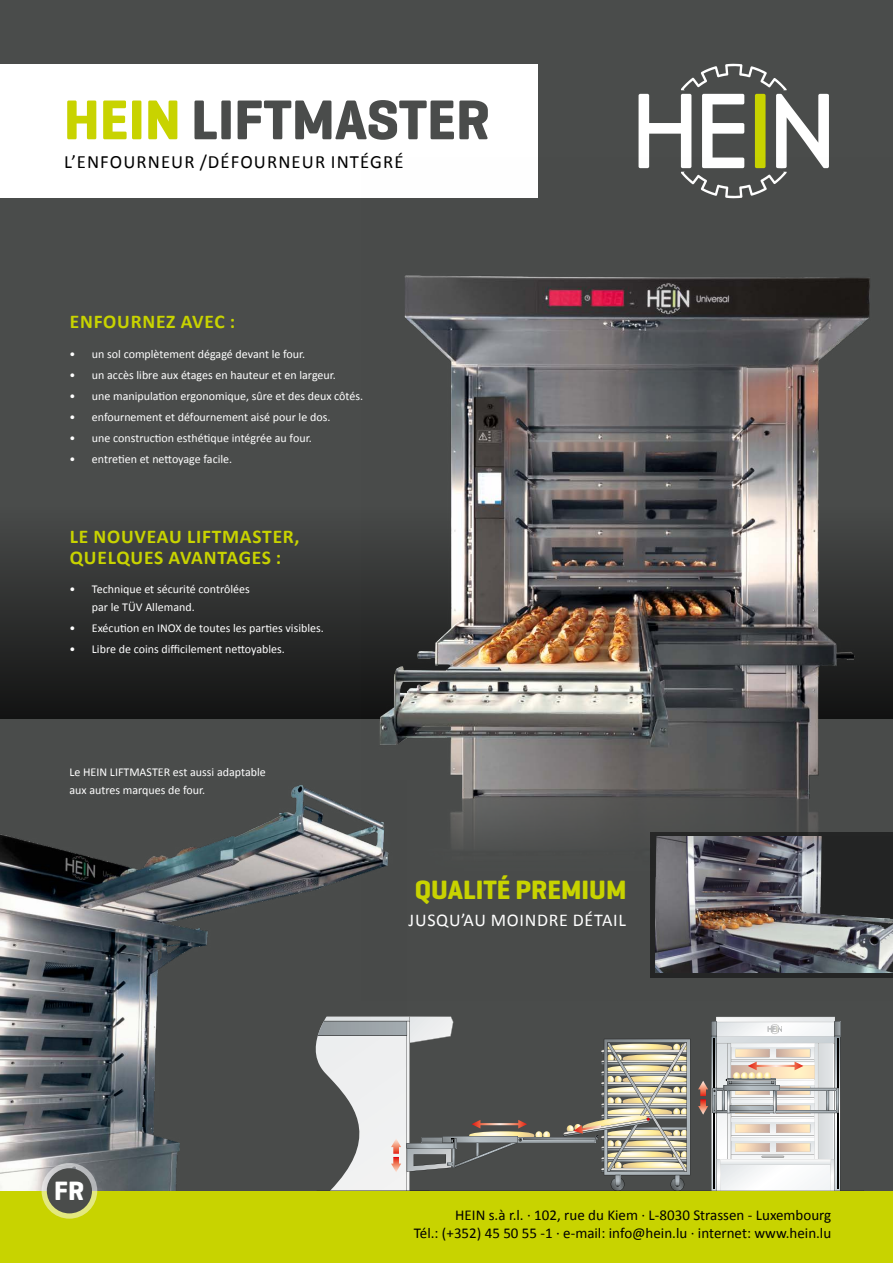
<style>
.page{position:relative;width:893px;height:1263px;background:#4a4c4b}
.page>*{position:absolute;margin:0;border:0;box-sizing:border-box;transform-origin:0 0}
.t1{font:700 57px "Geogrotesque";color:#4a4c4b}
.t2{font:700 27px "Geogrotesque";color:#c8d300}
.t3{font:700 27px "Geogrotesque";color:#fff}
.t4{font:700 19.5px/21px "Calibri";letter-spacing:.04em;color:#c8d300}
.t5{font:18.75px "Calibri";letter-spacing:.06em;color:#000}
.t6{font:18px "Calibri";letter-spacing:.04em;color:#fff}
.t7{font:15px/18px "Calibri";color:#000;text-align:right}
.t8{font:12px/18px "Calibri";color:#fff}
.s1{color:#c8d300}
</style>
<div class="page">
<svg style="left:406px;top:1016px;width:458px;height:175px"></svg>
<img style="left:768px;top:1024px;width:14px;height:8px">
<div style="left:0;top:465px;width:893px;height:254px;background:linear-gradient(to bottom,#515452,#141414)"></div>
<div style="left:0;top:64px;width:538px;height:134px;background:#fff"></div>
<svg style="left:639px;top:64px;width:190px;height:93px"></svg>
<div style="left:0;top:1191px;width:893px;height:72px;background:#c8d300"></div>
<img style="left:361px;top:157px;width:532px;height:821px">
<svg style="left:650px;top:832px;width:243px;height:145px;background:#2a2a2b"></svg>
<img style="left:656px;top:837px;width:237px;height:136px">
<img style="left:0;top:780px;width:406px;height:411px">
<svg style="left:42px;top:1163px;width:55px;height:56px"></svg>
<div style="left:47px;top:1168px;width:45px;height:45px;background:#4a4c4b;border-radius:50%"></div>
<h1 class="t1" style="left:64px;top:84px;width:428px"><span class="s1">HEIN</span> LIFTMASTER</h1>
<h3 class="t5" style="left:64px;top:149px;width:341px">L’ENFOURNEUR /DÉFOURNEUR INTÉGRÉ</h3>
<h3 class="t4" style="left:70px;top:311px;width:167px">ENFOURNEZ AVEC :</h3>
<p class="t8" style="left:69px;top:345px;width:237px">• un sol complètement dégagé devant le four.</p>
<p class="t8" style="left:69px;top:366px;width:268px">• un accès libre aux étages en hauteur et en largeur.</p>
<p class="t8" style="left:69px;top:387px;width:295px">• une manipulation ergonomique, sûre et des deux côtés.</p>
<p class="t8" style="left:69px;top:408px;width:262px">• enfournement et défournement aisé pour le dos.</p>
<p class="t8" style="left:69px;top:429px;width:244px">• une construction esthétique intégrée au four.</p>
<p class="t8" style="left:69px;top:450px;width:164px">• entretien et nettoyage facile.</p>
<h3 class="t4" style="left:70px;top:525px;width:231px">LE NOUVEAU LIFTMASTER,<br>QUELQUES AVANTAGES :</h3>
<p class="t8" style="left:92px;top:580px;width:159px;text-indent:-22px">• Technique et sécurité contrôlées par le TÜV Allemand.</p>
<p class="t8" style="left:69px;top:619px;width:256px">• Exécution en INOX de toutes les parties visibles.</p>
<p class="t8" style="left:69px;top:640px;width:217px">• Libre de coins difficilement nettoyables.</p>
<p class="t8" style="left:69px;top:763px;width:198px">Le HEIN LIFTMASTER est aussi adaptable aux autres marques de four.</p>
<h2 class="t3" style="left:54px;top:1174px;width:32px">FR</h2>
<h2 class="t2" style="left:415px;top:873px;width:213px">QUALITÉ PREMIUM</h2>
<h3 class="t6" style="left:409px;top:909px;width:219px">JUSQU’AU MOINDRE DÉTAIL</h3>
<p class="t7" style="left:414px;top:1206px;width:419px">HEIN s.à r.l. · 102, rue du Kiem · L-8030 Strassen - Luxembourg<br>Tél.: (+352) 45 50 55 -1 · e-mail: info@hein.lu · internet: www.hein.lu</p>
</div>
